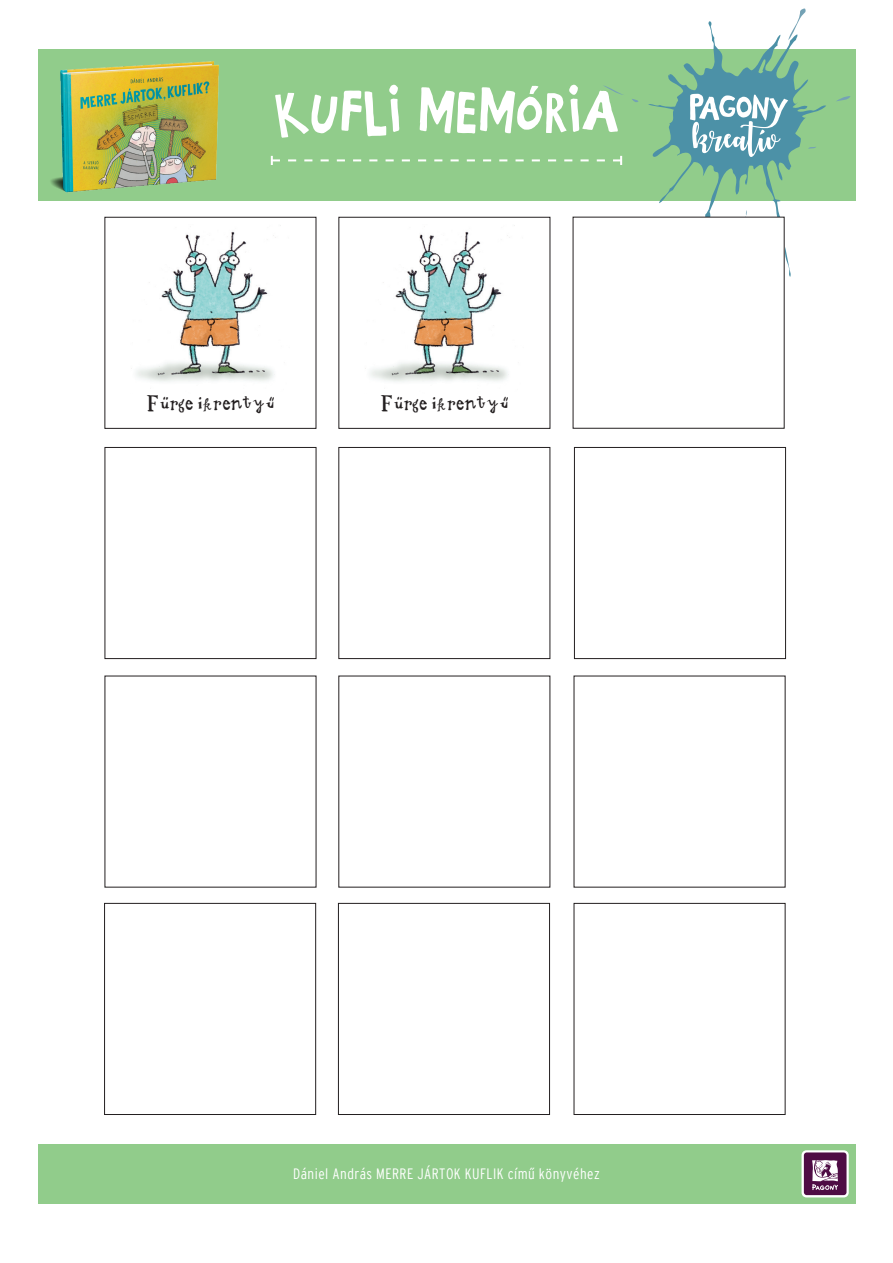
<style>
.page{position:relative;width:893px;height:1263px;background:#fff}
.page>*{position:absolute;margin:0;border:0;box-sizing:border-box;transform-origin:0 0}
.t1{font:700 52.65px "Pagony";letter-spacing:.03em;color:#fff}
.t2{font:16.5px "Kuflikblack";color:#231f20}
.t3{font:300 condensed 15px "Interstate M";letter-spacing:.03em;color:#fff}
</style>
<div class="page">
<div style="left:38px;top:49px;width:817px;height:152px;background:#91cc8b"></div>
<img style="left:50px;top:61px;width:169px;height:132px">
<svg style="left:271px;top:156px;width:351px;height:9px"></svg>
<div style="left:38px;top:1144px;width:817px;height:60px;background:#91cc8b"></div>
<svg style="left:801px;top:1150px;width:48px;height:47px"></svg>
<div style="left:804px;top:1152px;width:42px;height:43px;background:#4e0c44;border-radius:3px"></div>
<svg style="left:812px;top:1160px;width:26px;height:30px"></svg>
<svg style="left:837px;top:96px;width:13px;height:5px"></svg>
<svg style="left:797px;top:9px;width:9px;height:12px"></svg>
<svg style="left:604px;top:86px;width:19px;height:9px"></svg>
<svg style="left:632px;top:99px;width:6px;height:3px"></svg>
<svg style="left:648px;top:21px;width:178px;height:256px"></svg>
<svg style="left:690px;top:94px;width:98px;height:63px;background:#86b4c3"></svg>
<div style="left:105px;top:447px;width:211px;height:212px;border:1px solid #231f20"></div>
<div style="left:338px;top:447px;width:212px;height:212px;border:1px solid #231f20"></div>
<div style="left:104px;top:903px;width:212px;height:212px;border:1px solid #231f20"></div>
<div style="left:338px;top:903px;width:212px;height:212px;border:1px solid #231f20"></div>
<div style="left:574px;top:447px;width:212px;height:212px;border:1px solid #231f20"></div>
<div style="left:574px;top:903px;width:211px;height:212px;border:1px solid #231f20"></div>
<img style="left:131px;top:225px;width:150px;height:157px">
<div style="left:104px;top:217px;width:212px;height:212px;border:1px solid #231f20"></div>
<img style="left:365px;top:225px;width:150px;height:157px">
<div style="left:338px;top:217px;width:212px;height:212px;border:1px solid #231f20"></div>
<div style="left:573px;top:217px;width:211px;height:211px;background:#fff"></div>
<h1 class="t1" style="left:275px;top:84px;width:344px">kufli memória</h1>
<p class="t2" style="left:147px;top:393px;width:128px">Fürge ikrentyű</p>
<p class="t2" style="left:381px;top:393px;width:128px">Fürge ikrentyű</p>
<p class="t3" style="left:293px;top:1165px;width:308px">Dániel András MERRE JÁRTOK KUFLIK című könyvéhez</p>
</div>
